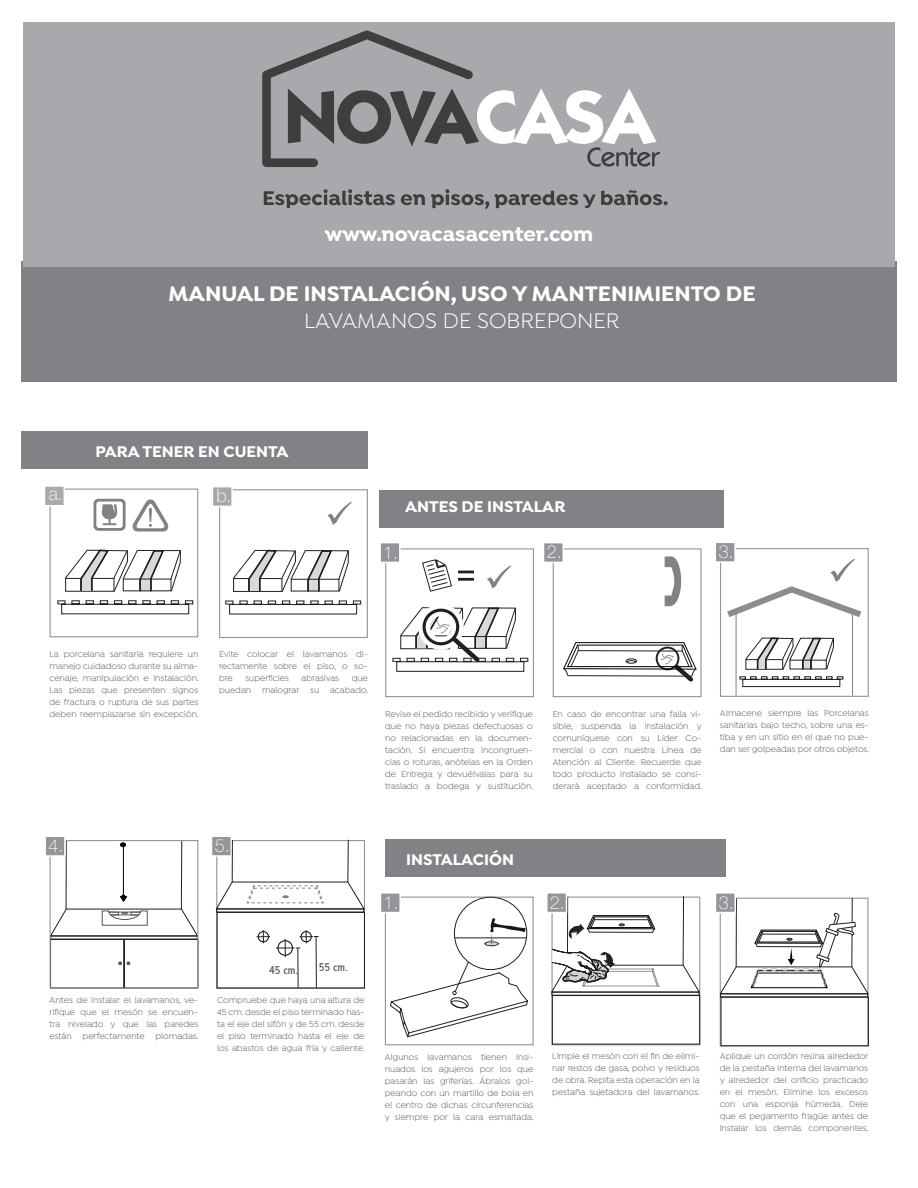
<style>
.page{position:relative;width:918px;height:1188px;background:#fff}
.page>*{position:absolute;margin:0;border:0;box-sizing:border-box;transform-origin:0 0}
.Super_titulo{font:700 22.5px "Isidora";color:#fff}
.Super_titulo-2{font:22.5px "Isidora";color:#fff}
.t1{font:700 21px "Isidora";color:#fff}
.t2{font:100 18px "Helvetica Neue LT Std";color:#fff}
.Títulos{font:700 16.5px "Isidora";color:#fff}
.t3{font:condensed 12px "Abadi";color:#57585a}
.Cuerpo_de_texto{font:9px/12px "Isidora";color:#57585a;text-align:justify}
</style>
<div class="page">
<div style="left:552px;top:897px;width:148px;height:148px;border:1px solid #939598"></div>
<div style="left:216px;top:840px;width:149px;height:149px;border:1px solid #939598"></div>
<div style="left:211px;top:836px;width:21px;height:21px;background:#939598;border:2px solid #fff"></div>
<div style="left:21px;top:261px;width:876px;height:121px;background:#808285"></div>
<div style="left:21px;top:431px;width:346px;height:38px;background:#808285"></div>
<div style="left:219px;top:489px;width:149px;height:149px;border:1px solid #939598"></div>
<div style="left:212px;top:486px;width:21px;height:21px;background:#a8a9ad;border:2px solid #fff"></div>
<div style="left:50px;top:489px;width:148px;height:148px;border:1px solid #939296"></div>
<div style="left:44px;top:485px;width:21px;height:21px;background:#a8a9ad;border:2px solid #fff"></div>
<svg style="left:65px;top:549px;width:116px;height:43px"></svg>
<svg style="left:233px;top:550px;width:116px;height:42px"></svg>
<svg style="left:745px;top:637px;width:89px;height:33px"></svg>
<svg style="left:327px;top:502px;width:25px;height:23px"></svg>
<svg style="left:487px;top:565px;width:24px;height:24px"></svg>
<svg style="left:94px;top:499px;width:32px;height:32px"></svg>
<svg style="left:133px;top:499px;width:35px;height:32px"></svg>
<div style="left:379px;top:490px;width:345px;height:38px;background:#808285"></div>
<div style="left:720px;top:548px;width:149px;height:149px;border:1px solid #939598"></div>
<div style="left:715px;top:542px;width:21px;height:21px;background:#939598;border:2px solid #fff"></div>
<div style="left:385px;top:548px;width:149px;height:149px;border:1px solid #939598"></div>
<div style="left:379px;top:542px;width:22px;height:21px;background:#939598;border:2px solid #fff"></div>
<svg style="left:57px;top:600px;width:136px;height:15px"></svg>
<svg style="left:225px;top:600px;width:136px;height:15px"></svg>
<svg style="left:739px;top:676px;width:105px;height:11px"></svg>
<svg style="left:422px;top:559px;width:30px;height:33px"></svg>
<svg style="left:458px;top:571px;width:16px;height:2px"></svg>
<hr style="left:458px;top:578px;width:16px;height:3px;background:#231f20">
<svg style="left:392px;top:607px;width:137px;height:65px"></svg>
<div style="left:553px;top:548px;width:149px;height:149px;border:1px solid #939598"></div>
<svg style="left:665px;top:556px;width:16px;height:50px"></svg>
<svg style="left:720px;top:559px;width:148px;height:63px"></svg>
<div style="left:543px;top:542px;width:21px;height:21px;background:#939598;border:2px solid #fff"></div>
<hr style="left:736px;top:614px;width:1px;height:82px;background:#808285">
<hr style="left:852px;top:614px;width:1px;height:82px;background:#808285">
<svg style="left:563px;top:642px;width:134px;height:40px"></svg>
<div style="left:385px;top:840px;width:340px;height:37px;background:#808285"></div>
<div style="left:552px;top:992px;width:147px;height:3px;border:1px solid #231f20"></div>
<hr style="left:66px;top:841px;width:1px;height:68px;background:#231f20">
<hr style="left:567px;top:897px;width:1px;height:68px;background:#231f20">
<hr style="left:232px;top:840px;width:1px;height:42px;background:#231f20">
<hr style="left:736px;top:898px;width:1px;height:69px;background:#231f20">
<hr style="left:181px;top:840px;width:1px;height:69px;background:#231f20">
<hr style="left:683px;top:896px;width:1px;height:69px;background:#231f20">
<hr style="left:348px;top:840px;width:1px;height:42px;background:#231f20">
<hr style="left:852px;top:898px;width:1px;height:69px;background:#231f20">
<div style="left:50px;top:939px;width:148px;height:49px;border:1px solid #231f20"></div>
<div style="left:552px;top:995px;width:148px;height:49px;border:1px solid #231f20"></div>
<div style="left:217px;top:912px;width:148px;height:76px;border:1px solid #231f20"></div>
<div style="left:721px;top:997px;width:148px;height:49px;border:1px solid #231f20"></div>
<div style="left:124px;top:939px;width:1px;height:49px;border:1px solid #231f20"></div>
<svg style="left:118px;top:961px;width:12px;height:4px"></svg>
<div style="left:385px;top:897px;width:149px;height:148px;border:1px solid #939598"></div>
<div style="left:50px;top:840px;width:148px;height:149px;border:1px solid #939598"></div>
<svg style="left:551px;top:948px;width:149px;height:44px"></svg>
<svg style="left:567px;top:915px;width:88px;height:24px"></svg>
<div style="left:380px;top:892px;width:21px;height:21px;background:#939598;border:2px solid #fff"></div>
<div style="left:44px;top:836px;width:22px;height:21px;background:#939598;border:2px solid #fff"></div>
<div style="left:546px;top:892px;width:21px;height:21px;background:#939598;border:2px solid #fff"></div>
<div style="left:715px;top:892px;width:21px;height:21px;background:#939598;border:2px solid #fff"></div>
<svg style="left:49px;top:908px;width:150px;height:29px"></svg>
<svg style="left:120px;top:895px;width:7px;height:7px"></svg>
<hr style="left:123px;top:843px;width:1px;height:52px;background:#000">
<svg style="left:120px;top:842px;width:6px;height:5px"></svg>
<svg style="left:216px;top:882px;width:149px;height:27px"></svg>
<hr style="left:316px;top:936px;width:1px;height:52px;background:#231f20">
<hr style="left:298px;top:948px;width:1px;height:40px;background:#231f20">
<svg style="left:257px;top:930px;width:13px;height:13px"></svg>
<svg style="left:276px;top:930px;width:43px;height:27px"></svg>
<hr style="left:455px;top:938px;width:71px;height:1px;background:#231f20">
<svg style="left:484px;top:918px;width:42px;height:28px"></svg>
<svg style="left:390px;top:961px;width:138px;height:77px"></svg>
<svg style="left:720px;top:912px;width:149px;height:82px"></svg>
<div style="left:23px;top:22px;width:872px;height:245px;background:#a8a9ad"></div>
<svg style="left:262px;top:30px;width:398px;height:137px"></svg>
<svg style="left:264px;top:189px;width:131px;height:19px"></svg>
<svg style="left:401px;top:194px;width:24px;height:11px"></svg>
<svg style="left:431px;top:189px;width:237px;height:20px"></svg>
<p class="t1" style="left:325px;top:221px;width:270px">www.novacasacenter.com</p>
<p class="Super_titulo" style="left:168px;top:279px;width:589px">MANUAL DE INSTALACIÓN, USO Y MANTENIMIENTO DE</p>
<p class="Super_titulo-2" style="left:304px;top:308px;width:317px">LAVAMANOS DE SOBREPONER</p>
<p class="Títulos" style="left:95px;top:441px;width:195px">PARA TENER EN CUENTA</p>
<p class="t2" style="left:49px;top:484px;width:16px">a.</p>
<p class="t2" style="left:216px;top:485px;width:17px">b.</p>
<p class="Títulos" style="left:405px;top:497px;width:162px">ANTES DE INSTALAR</p>
<p class="t2" style="left:383px;top:542px;width:17px">1.</p>
<p class="t2" style="left:547px;top:541px;width:17px">2.</p>
<p class="t2" style="left:719px;top:542px;width:17px">3.</p>
<p class="Cuerpo_de_texto" style="left:50px;top:648px;width:151px">La porcelana sanitaria requiere un manejo cuidadoso durante su alma&shy;cenaje, manipulación e instalación.<br>Las piezas que presenten signos de fractura o ruptura de sus partes deben reemplazarse sin excepción.</p>
<p class="Cuerpo_de_texto" style="left:219px;top:649px;width:150px">Evite colocar el lavamanos di&shy;rectamente sobre el piso, o so&shy;bre</p>
<p class="Cuerpo_de_texto" style="left:245px;top:673px;width:45px">superficies</p>
<p class="Cuerpo_de_texto" style="left:302px;top:673px;width:39px">abrasivas</p>
<p class="Cuerpo_de_texto" style="left:219px;top:673px;width:151px;text-align:right">que<br>puedan malograr su acabado.</p>
<p class="Cuerpo_de_texto" style="left:385px;top:708px;width:150px">Revise el pedido recibido y verifique que no haya piezas defectuosas o no relacionadas en la documen&shy;tación. Si encuentra incongruen&shy;cias o roturas, anótelas en la Orden de Entrega y devuélvalas para su traslado a bodega y sustitución.</p>
<p class="Cuerpo_de_texto" style="left:553px;top:708px;width:151px">En caso de encontrar una falla vi&shy;sible, suspenda la instalación y comuníquese con su Líder Co&shy;mercial o con nuestra Línea de Atención al Cliente. Recuerde que todo producto instalado se consi&shy;derará aceptado a conformidad.</p>
<p class="Cuerpo_de_texto" style="left:720px;top:708px;width:151px">Almacene siempre las Porcelanas sanitarias bajo techo, sobre una es&shy;tiba y en un sitio en el que no pue&shy;dan ser golpeadas por otros objetos.</p>
<p class="t2" style="left:48px;top:836px;width:17px">4.</p>
<p class="t2" style="left:215px;top:836px;width:17px">5.</p>
<p class="Títulos" style="left:406px;top:849px;width:109px">INSTALACIÓN</p>
<p class="t2" style="left:384px;top:892px;width:17px">1.</p>
<p class="t2" style="left:550px;top:892px;width:17px">2.</p>
<p class="t2" style="left:719px;top:892px;width:17px">3.</p>
<p class="Cuerpo_de_texto" style="left:50px;top:995px;width:151px">Antes de instalar el lavamanos, ve&shy;rifique que el mesón se encuen&shy;tra nivelado y que las paredes están perfectamente plomadas.</p>
<p class="t3" style="left:269px;top:963px;width:31px">45 cm.</p>
<p class="t3" style="left:319px;top:960px;width:31px">55 cm.</p>
<p class="Cuerpo_de_texto" style="left:217px;top:994px;width:149px">Compruebe que haya una altura de 45 cm. desde el piso terminado has&shy;ta el eje del sifón y de 55 cm. desde el piso terminado hasta el eje de los abastos de agua fría y caliente.</p>
<p class="Cuerpo_de_texto" style="left:385px;top:1051px;width:151px">Algunos lavamanos tienen insi&shy;nuados los agujeros por los que pasarán las griferías. Ábralos gol&shy;peando con un martillo de bola en el centro de dichas circunferencias y siempre por la cara esmaltada.</p>
<p class="Cuerpo_de_texto" style="left:552px;top:1051px;width:149px">Limpie el mesón con el fin de elimi&shy;nar restos de gasa, polvo y residuos de obra. Repita esta operación en la pestaña sujetadora del lavamanos.</p>
<p class="Cuerpo_de_texto" style="left:720px;top:1051px;width:150px">Aplique un cordón resina alrededor de la pestaña interna del lavamanos y alrededor del orificio practicado en el mesón. Elimine los excesos con una esponja húmeda. Deje que el pegamento fragüe antes de instalar los demás componentes.</p>
</div>
